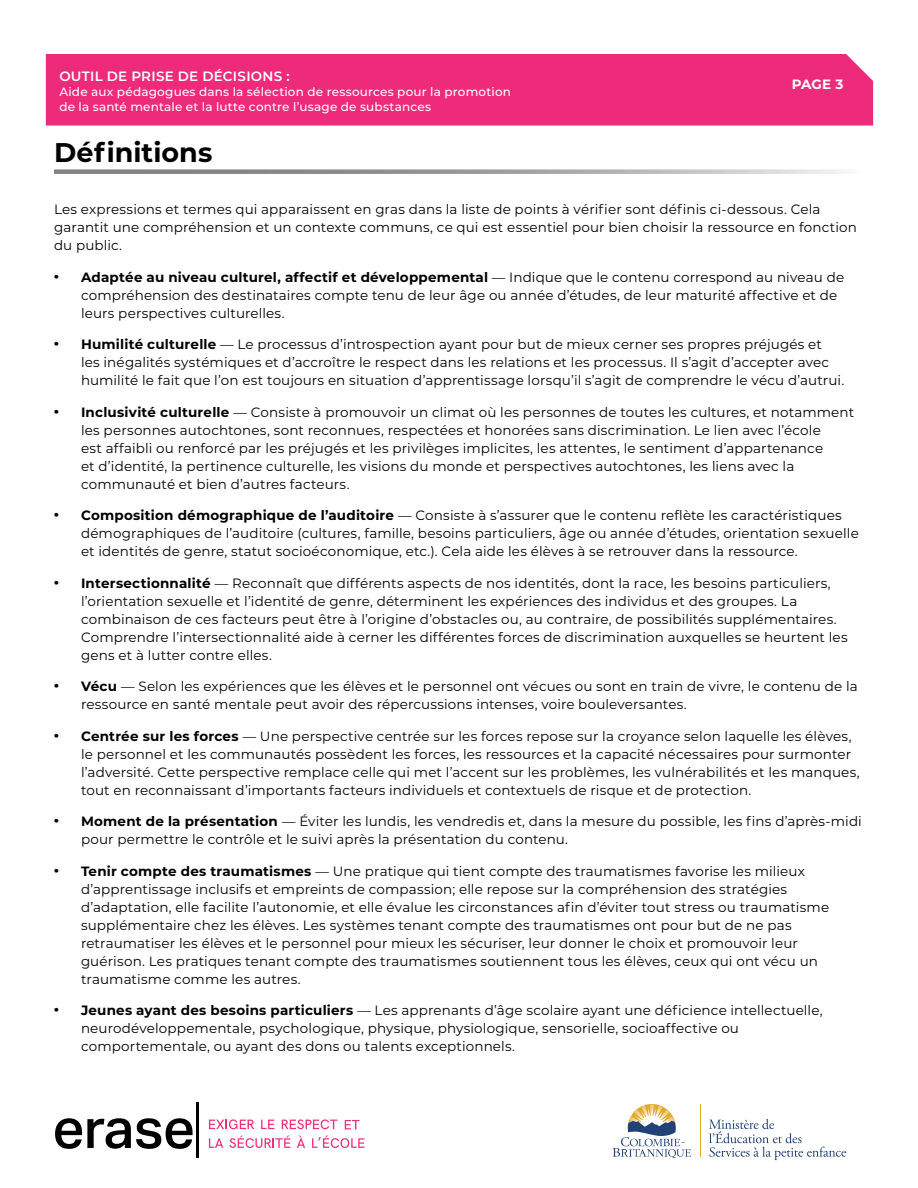
<style>
.page{position:relative;width:918px;height:1188px;background:#fff}
.page>*{position:absolute;margin:0;border:0;box-sizing:border-box;transform-origin:0 0}
.t1{font:700 27px "Montserrat";letter-spacing:.005em;color:#000}
.Body{font:13.5px/18px "Montserrat";letter-spacing:.01em;color:#000}
.t2{font:600 13.5px "Montserrat";letter-spacing:.02em;color:#fff}
.t3{font:700 13.5px "Montserrat";color:#fff}
.t4{font:500 12px/15px "Montserrat";letter-spacing:.015em;color:#fff}
.s1{font-family:"Impact"}
.s2{font-weight:700}
</style>
<div class="page">
<svg style="left:55px;top:1118px;width:138px;height:31px"></svg>
<hr style="left:196px;top:1102px;width:2px;height:55px;background:#000">
<svg style="left:261px;top:1120px;width:13px;height:9px"></svg>
<svg style="left:209px;top:1119px;width:45px;height:10px"></svg>
<svg style="left:282px;top:1119px;width:55px;height:10px"></svg>
<svg style="left:345px;top:1120px;width:14px;height:9px"></svg>
<svg style="left:209px;top:1138px;width:14px;height:10px"></svg>
<svg style="left:229px;top:1136px;width:61px;height:12px"></svg>
<svg style="left:297px;top:1136px;width:8px;height:12px"></svg>
<svg style="left:312px;top:1136px;width:52px;height:12px"></svg>
<div style="left:46px;top:54px;width:827px;height:72px;background:#ee2a7a"></div>
<hr style="left:700px;top:1104px;width:1px;height:53px;background:#e3a92a">
<svg style="left:613px;top:1104px;width:78px;height:54px"></svg>
<svg style="left:709px;top:1119px;width:137px;height:41px"></svg>
<svg style="left:54px;top:169px;width:791px;height:5px;background:#aaabae"></svg>
<p class="t2" style="left:59px;top:66px;width:232px">OUTIL DE PRISE DE DÉCISIONS :</p>
<p class="t4" style="left:59px;top:83px;width:453px">Aide aux pédagogues dans la sélection de ressources pour la promotion de la santé mentale et la lutte contre l’usage de substances</p>
<h1 class="t1" style="left:54px;top:133px;width:160px">Définitions</h1>
<p class="t3" style="left:792px;top:74px;width:53px">PAGE 3</p>
<p class="Body" style="left:54px;top:200px;width:804px">Les expressions et termes qui apparaissent en gras dans la liste de points à vérifier sont définis ci-dessous. Cela garantit une compréhension et un contexte communs, ce qui est essentiel pour bien choisir la ressource en fonction du public.</p>
<p class="Body" style="left:81px;top:267px;width:765px;text-indent:-27px"><span class="s1">•</span> <span class="s2">Adaptée au niveau culturel, affectif et développemental</span> — Indique que le contenu correspond au niveau de compréhension des destinataires compte tenu de leur âge ou année d’études, de leur maturité affective et de leurs perspectives culturelles.</p>
<p class="Body" style="left:81px;top:335px;width:765px;text-indent:-27px"><span class="s1">•</span> <span class="s2">Humilité culturelle</span> — Le processus d’introspection ayant pour but de mieux cerner ses propres préjugés et les inégalités systémiques et d’accroître le respect dans les relations et les processus. Il s’agit d’accepter avec humilité le fait que l’on est toujours en situation d’apprentissage lorsqu’il s’agit de comprendre le vécu d’autrui.</p>
<p class="Body" style="left:81px;top:402px;width:775px;text-indent:-27px"><span class="s1">•</span> <span class="s2">Inclusivité culturelle</span> — Consiste à promouvoir un climat où les personnes de toutes les cultures, et notamment les personnes autochtones, sont reconnues, respectées et honorées sans discrimination. Le lien avec l’école<br>est affaibli ou renforcé par les préjugés et les privilèges implicites, les attentes, le sentiment d’appartenance<br>et d’identité, la pertinence culturelle, les visions du monde et perspectives autochtones, les liens avec la communauté et bien d’autres facteurs.</p>
<p class="Body" style="left:81px;top:506px;width:779px;text-indent:-27px"><span class="s1">•</span> <span class="s2">Composition démographique de l’auditoire</span> — Consiste à s’assurer que le contenu reflète les caractéristiques démographiques de l’auditoire (cultures, famille, besoins particuliers, âge ou année d’études, orientation sexuelle et identités de genre, statut socioéconomique, etc.). Cela aide les élèves à se retrouver dans la ressource.</p>
<p class="Body" style="left:81px;top:573px;width:768px;text-indent:-27px"><span class="s1">•</span> <span class="s2">Intersectionnalité</span> — Reconnaît que différents aspects de nos identités, dont la race, les besoins particuliers, l’orientation sexuelle et l’identité de genre, déterminent les expériences des individus et des groupes. La combinaison de ces facteurs peut être à l’origine d’obstacles ou, au contraire, de possibilités supplémentaires.<br>Comprendre l’intersectionnalité aide à cerner les différentes forces de discrimination auxquelles se heurtent les gens et à lutter contre elles.</p>
<p class="Body" style="left:81px;top:677px;width:778px;text-indent:-27px"><span class="s1">•</span> <span class="s2">Vécu</span> — Selon les expériences que les élèves et le personnel ont vécues ou sont en train de vivre, le contenu de la ressource en santé mentale peut avoir des répercussions intenses, voire bouleversantes.</p>
<p class="Body" style="left:81px;top:726px;width:780px;text-indent:-27px"><span class="s1">•</span> <span class="s2">Centrée sur les forces</span> — Une perspective centrée sur les forces repose sur la croyance selon laquelle les élèves, le personnel et les communautés possèdent les forces, les ressources et la capacité nécessaires pour surmonter l’adversité. Cette perspective remplace celle qui met l’accent sur les problèmes, les vulnérabilités et les manques, tout en reconnaissant d’importants facteurs individuels et contextuels de risque et de protection.</p>
<p class="Body" style="left:81px;top:812px;width:782px;text-indent:-27px"><span class="s1">•</span> <span class="s2">Moment de la présentation</span> — Éviter les lundis, les vendredis et, dans la mesure du possible, les fins d’après-midi pour permettre le contrôle et le suivi après la présentation du contenu.</p>
<p class="Body" style="left:81px;top:861px;width:750px;text-indent:-27px"><span class="s1">•</span> <span class="s2">Tenir compte des traumatismes</span> — Une pratique qui tient compte des traumatismes favorise les milieux d’apprentissage inclusifs et empreints de compassion; elle repose sur la compréhension des stratégies d’adaptation, elle facilite l’autonomie, et elle évalue les circonstances afin d’éviter tout stress ou traumatisme supplémentaire chez les élèves. Les systèmes tenant compte des traumatismes ont pour but de ne pas retraumatiser les élèves et le personnel pour mieux les sécuriser, leur donner le choix et promouvoir leur guérison. Les pratiques tenant compte des traumatismes soutiennent tous les élèves, ceux qui ont vécu un traumatisme comme les autres.</p>
<p class="Body" style="left:81px;top:1001px;width:743px;text-indent:-27px"><span class="s1">•</span> <span class="s2">Jeunes ayant des besoins particuliers</span> — Les apprenants d’âge scolaire ayant une déficience intellectuelle, neurodéveloppementale, psychologique, physique, physiologique, sensorielle, socioaffective ou comportementale, ou ayant des dons ou talents exceptionnels.</p>
</div>
